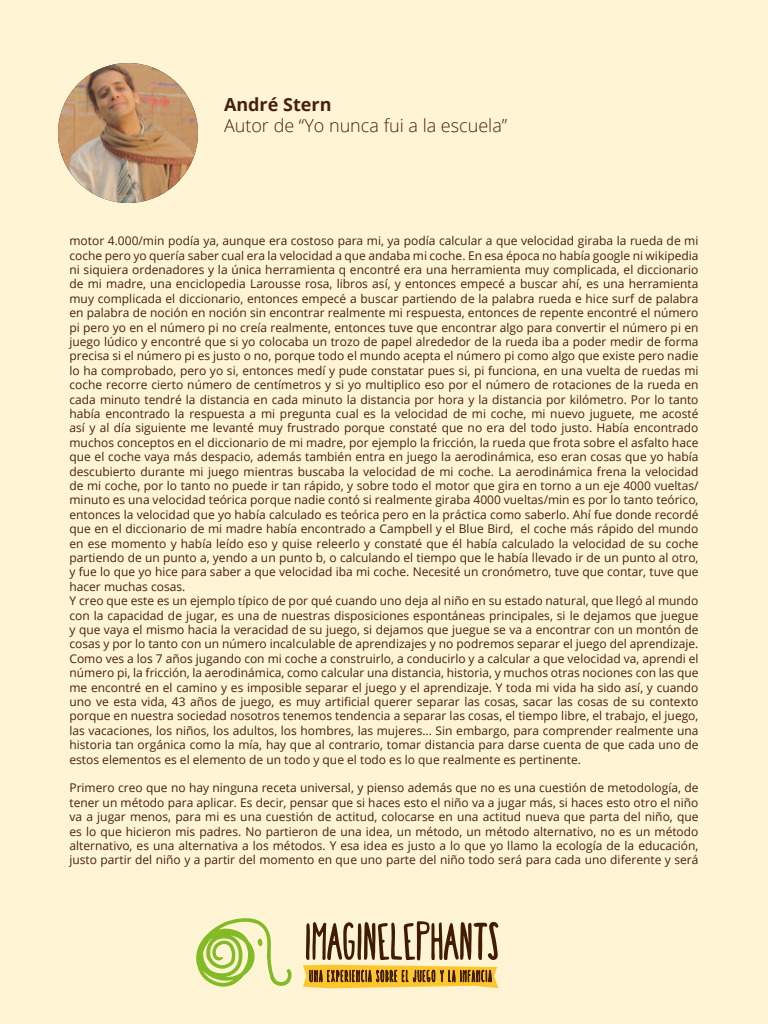
<style>
.page{position:relative;width:768px;height:1024px;background:#fff5d4}
.page>*{position:absolute;margin:0;border:0;box-sizing:border-box;transform-origin:0 0}
.t1{font:300 18px "Open Sans";color:#471f0f}
.t2{font:700 18px "Open Sans";color:#471f0f}
.t3{font:12px/14.4px "Open Sans";color:#471f0f}
</style>
<div class="page">
<svg style="left:196px;top:918px;width:96px;height:69px"></svg>
<svg style="left:303px;top:921px;width:196px;height:67px"></svg>
<img style="left:58px;top:63px;width:140px;height:140px;border-radius:70px">
<h1 class="t2" style="left:224px;top:92px;width:109px">André Stern</h1>
<h1 class="t1" style="left:224px;top:114px;width:285px">Autor de “Yo nunca fui a la escuela”</h1>
<p class="t3" style="left:70px;top:233px;width:631px">motor 4.000/min podía ya, aunque era costoso para mi, ya podía calcular a que velocidad giraba la rueda de mi coche pero yo quería saber cual era la velocidad a que andaba mi coche. En esa época no había google ni wikipedia ni siquiera ordenadores y la única herramienta q encontré era una herramienta muy complicada, el diccionario de mi madre, una enciclopedia Larousse rosa, libros así, y entonces empecé a buscar ahí, es una herramienta muy complicada el diccionario, entonces empecé a buscar partiendo de la palabra rueda e hice surf de palabra en palabra de noción en noción sin encontrar realmente mi respuesta, entonces de repente encontré el número pi pero yo en el número pi no creía realmente, entonces tuve que encontrar algo para convertir el número pi en juego lúdico y encontré que si yo colocaba un trozo de papel alrededor de la rueda iba a poder medir de forma precisa si el número pi es justo o no, porque todo el mundo acepta el número pi como algo que existe pero nadie lo ha comprobado, pero yo si, entonces medí y pude constatar pues si, pi funciona, en una vuelta de ruedas mi coche recorre cierto número de centímetros y si yo multiplico eso por el número de rotaciones de la rueda en cada minuto tendré la distancia en cada minuto la distancia por hora y la distancia por kilómetro. Por lo tanto había encontrado la respuesta a mi pregunta cual es la velocidad de mi coche, mi nuevo juguete, me acosté así y al día siguiente me levanté muy frustrado porque constaté que no era del todo justo. Había encontrado muchos conceptos en el diccionario de mi madre, por ejemplo la fricción, la rueda que frota sobre el asfalto hace que el coche vaya más despacio, además también entra en juego la aerodinámica, eso eran cosas que yo había descubierto durante mi juego mientras buscaba la velocidad de mi coche. La aerodinámica frena la velocidad de mi coche, por lo tanto no puede ir tan rápido, y sobre todo el motor que gira en torno a un eje 4000 vueltas/ minuto es una velocidad teórica porque nadie contó si realmente giraba 4000 vueltas/min es por lo tanto teórico, entonces la velocidad que yo había calculado es teórica pero en la práctica como saberlo. Ahí fue donde recordé que en el diccionario de mi madre había encontrado a Campbell y el Blue Bird, el coche más rápido del mundo en ese momento y había leído eso y quise releerlo y constaté que él había calculado la velocidad de su coche partiendo de un punto a, yendo a un punto b, o calculando el tiempo que le había llevado ir de un punto al otro, y fue lo que yo hice para saber a que velocidad iba mi coche. Necesité un cronómetro, tuve que contar, tuve que hacer muchas cosas.<br>Y creo que este es un ejemplo típico de por qué cuando uno deja al niño en su estado natural, que llegó al mundo con la capacidad de jugar, es una de nuestras disposiciones espontáneas principales, si le dejamos que juegue y que vaya el mismo hacia la veracidad de su juego, si dejamos que juegue se va a encontrar con un montón de cosas y por lo tanto con un número incalculable de aprendizajes y no podremos separar el juego del aprendizaje.<br>Como ves a los 7 años jugando con mi coche a construirlo, a conducirlo y a calcular a que velocidad va, aprendi el número pi, la fricción, la aerodinámica, como calcular una distancia, historia, y muchos otras nociones con las que me encontré en el camino y es imposible separar el juego y el aprendizaje. Y toda mi vida ha sido así, y cuando uno ve esta vida, 43 años de juego, es muy artificial querer separar las cosas, sacar las cosas de su contexto porque en nuestra sociedad nosotros tenemos tendencia a separar las cosas, el tiempo libre, el trabajo, el juego, las vacaciones, los niños, los adultos, los hombres, las mujeres... Sin embargo, para comprender realmente una historia tan orgánica como la mía, hay que al contrario, tomar distancia para darse cuenta de que cada uno de estos elementos es el elemento de un todo y que el todo es lo que realmente es pertinente.</p>
<p class="t3" style="left:70px;top:781px;width:631px;text-align:justify">Primero creo que no hay ninguna receta universal, y pienso además que no es una cuestión de metodología, de tener un método para aplicar. Es decir, pensar que si haces esto el niño va a jugar más, si haces esto otro el niño va a jugar menos, para mi es una cuestión de actitud, colocarse en una actitud nueva que parta del niño, que es lo que hicieron mis padres. No partieron de una idea, un método, un método alternativo, no es un método alternativo, es una alternativa a los métodos. Y esa idea es justo a lo que yo llamo la ecología de la educación, justo partir del niño y a partir del momento en que uno parte del niño todo será para cada uno diferente y será</p>
</div>
